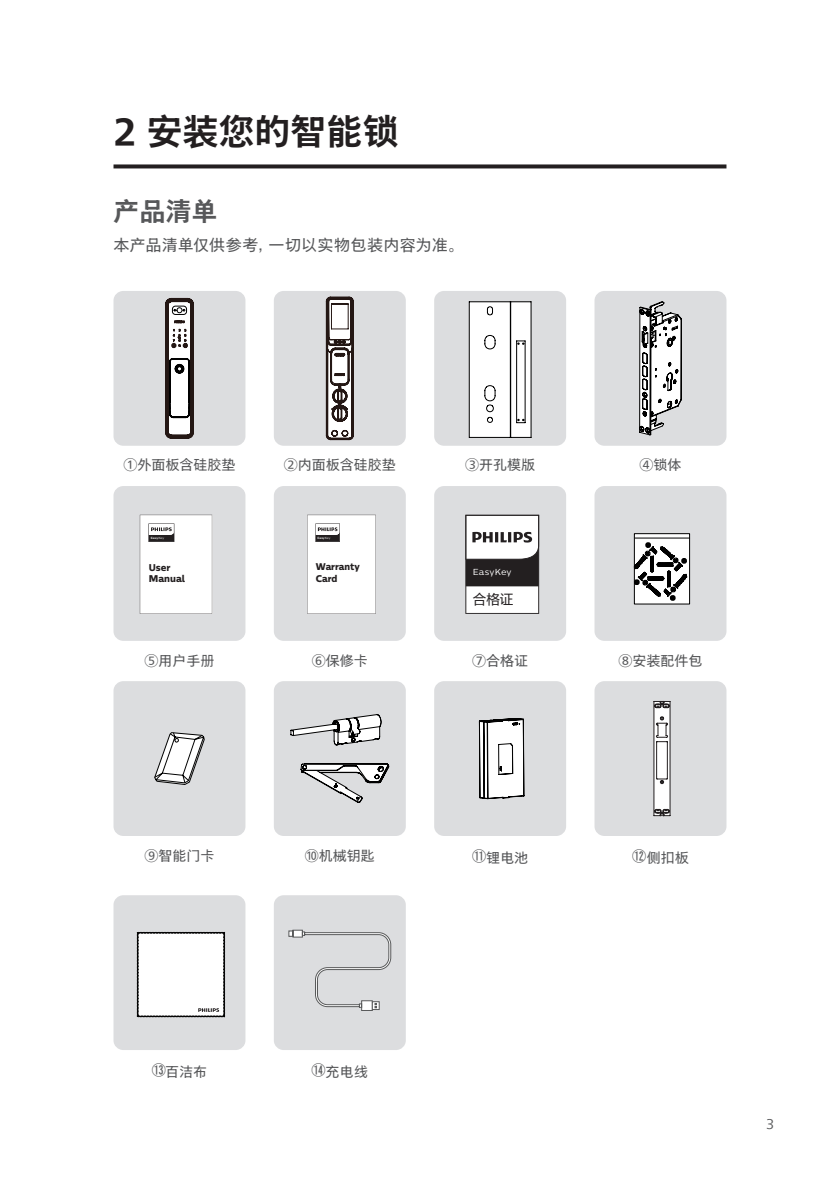
<style>
.page{position:relative;width:840px;height:1191px;background:#fff}
.page>*{position:absolute;margin:0;border:0;box-sizing:border-box;transform-origin:0 0}
.t1{font:36px "M Xiang He Hei SC Std Var";color:#231f20}
.t2{font:26px "M Xiang He Hei SC Std Var";color:#57585a}
._01_Body_Copy{font:16px "M Xiang He Hei SC Std Var";letter-spacing:.015em;color:#57585a}
.t3{font:14px "M Xiang He Hei SC Std Var";color:#57585a}
.t4{font:14px "Neue Frutiger World";color:#57585a}
.t5{font:13.6px "FZLTHJW GB1 0";color:#231f20}
.t6{font:9.8px/11.6px "Centrale Sans X Bold";color:#231f20;scale:.93 1}
.t7{font:9.8px/11.8px "Centrale Sans X Bold";color:#231f20;scale:.96 1}
.t8{font:8.6px "Centrale Sans";color:#fff}
.t9{font:700 3px "Centrale Sans";color:#fff}
.s1{font-weight:400}
.s2{font-family:"MS Gothic"}
</style>
<div class="page">
<svg style="left:113px;top:164px;width:613px;height:4px;background:#3c393a"></svg>
<div style="left:113px;top:291px;width:132px;height:155px;background:#dcdddf;border-radius:10px"></div>
<div style="left:274px;top:291px;width:131px;height:155px;background:#dcdddf;border-radius:10px"></div>
<div style="left:434px;top:291px;width:132px;height:155px;background:#dcdddf;border-radius:10px"></div>
<div style="left:594px;top:291px;width:132px;height:155px;background:#dcdddf;border-radius:10px"></div>
<div style="left:113px;top:486px;width:132px;height:155px;background:#dcdddf;border-radius:10px"></div>
<div style="left:274px;top:486px;width:131px;height:155px;background:#dcdddf;border-radius:10px"></div>
<div style="left:434px;top:486px;width:132px;height:155px;background:#dcdddf;border-radius:10px"></div>
<div style="left:594px;top:486px;width:132px;height:155px;background:#dcdddf;border-radius:10px"></div>
<div style="left:274px;top:681px;width:131px;height:155px;background:#dcdddf;border-radius:10px"></div>
<div style="left:434px;top:681px;width:132px;height:155px;background:#dcdddf;border-radius:10px"></div>
<div style="left:594px;top:681px;width:132px;height:155px;background:#dcdddf;border-radius:10px"></div>
<div style="left:113px;top:895px;width:132px;height:155px;background:#dcdddf;border-radius:10px"></div>
<div style="left:633px;top:533px;width:56px;height:71px;background:#fff;border:1px solid #000"></div>
<svg style="left:633px;top:537px;width:56px;height:64px"></svg>
<svg style="left:653px;top:700px;width:17px;height:117px;background:#c4c3c4"></svg>
<svg style="left:136px;top:931px;width:89px;height:86px;background:#ebebeb"></svg>
<svg style="left:307px;top:515px;width:68px;height:99px;background:#f5f5f5"></svg>
<svg style="left:465px;top:515px;width:74px;height:99px;background:#adabac"></svg>
<svg style="left:478px;top:718px;width:47px;height:81px;background:#c9c9c9"></svg>
<svg style="left:469px;top:301px;width:62px;height:136px;background:#eaeaea"></svg>
<div style="left:113px;top:681px;width:132px;height:155px;background:#dcdddf;border-radius:10px"></div>
<svg style="left:154px;top:732px;width:51px;height:53px"></svg>
<svg style="left:140px;top:515px;width:72px;height:99px;background:#f5f5f5"></svg>
<div style="left:274px;top:895px;width:131px;height:155px;background:#dcdddf;border-radius:10px"></div>
<svg style="left:288px;top:929px;width:103px;height:82px"></svg>
<svg style="left:326px;top:297px;width:27px;height:143px;background:#999391"></svg>
<svg style="left:639px;top:301px;width:43px;height:134px"></svg>
<svg style="left:165px;top:298px;width:28px;height:140px;background:#9a9695"></svg>
<svg style="left:290px;top:714px;width:99px;height:89px"></svg>
<p class="t1" style="left:113px;top:109px;width:286px">2 安装您的智能锁</p>
<p class="t2" style="left:113px;top:195px;width:105px">产品清单</p>
<p class="_01_Body_Copy" style="left:113px;top:234px;width:352px">本产品清单仅供参考，一切以实物包装内容为准。</p>
<p class="t3" style="left:123px;top:456px;width:113px">①外面板含硅胶垫</p>
<p class="t3" style="left:283px;top:456px;width:113px">②内面板含硅胶垫</p>
<p class="t3" style="left:465px;top:456px;width:71px">③开孔模版</p>
<p class="t3" style="left:639px;top:456px;width:43px">④锁体</p>
<p class="t9" style="left:151px;top:536px;width:15px">Easy<span class="s1">Key</span></p>
<p class="t7" style="left:149px;top:561px;width:39px">User<br>Manual</p>
<p class="t9" style="left:317px;top:536px;width:14px">Easy<span class="s1">Key</span></p>
<p class="t6" style="left:315px;top:561px;width:49px">Warranty<br>Card</p>
<p class="t8" style="left:472px;top:567px;width:40px">EasyKey</p>
<p class="t5" style="left:472px;top:592px;width:42px">合格证</p>
<p class="t3" style="left:144px;top:652px;width:71px">⑤用户手册</p>
<p class="t3" style="left:311px;top:652px;width:57px">⑥保修卡</p>
<p class="t3" style="left:472px;top:652px;width:57px">⑦合格证</p>
<p class="t3" style="left:618px;top:652px;width:85px">⑧安装配件包</p>
<p class="t3" style="left:144px;top:847px;width:71px">⑨智能门卡</p>
<p class="t3" style="left:304px;top:847px;width:71px">⑩机械钥匙</p>
<p class="t3" style="left:472px;top:848px;width:57px"><span class="s2">⑪</span>锂电池</p>
<p class="t3" style="left:632px;top:848px;width:58px"><span class="s2">⑫</span>侧扣板</p>
<p class="t3" style="left:152px;top:1062px;width:57px"><span class="s2">⑬</span>百洁布</p>
<p class="t3" style="left:311px;top:1062px;width:58px"><span class="s2">⑭</span>充电线</p>
<p class="t4" style="left:765px;top:1113px;width:10px">3</p>
</div>
